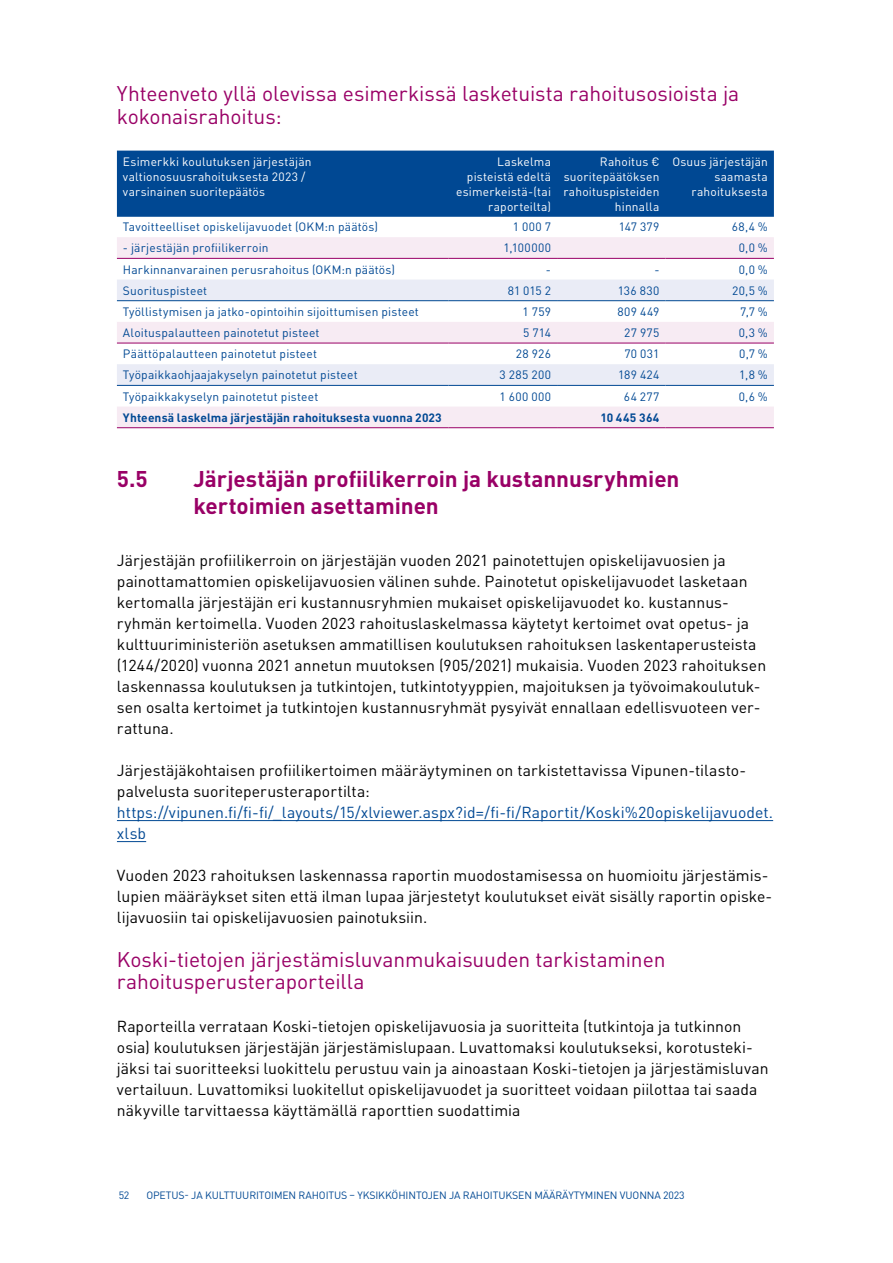
<style>
.page{position:relative;width:893px;height:1263px;background:#fff}
.page>*{position:absolute;margin:0;border:0;box-sizing:border-box;transform-origin:0 0}
.Otsikko_2-taso{font:700 22.5px/27px "DIN Pro";letter-spacing:-.005em;color:#906}
.Ots4_mutta_H4{font:21px/22.5px "DIN Pro";letter-spacing:-.005em;color:#906}
.Otsikko_4-taso{font:21px/22.5px "DIN Pro";letter-spacing:-.005em;color:#906}
.leipis{font:15.75px/21px "DIN Pro";letter-spacing:.005em;color:#000}
.leipis-2{font:15.75px/21px "DIN Pro";letter-spacing:.005em;color:#004893}
.taulukko_Leipis{font:12px "DIN Pro";letter-spacing:.015em;color:#004893}
.taulukko_ylätunnist{font:12px/15px "DIN Pro";letter-spacing:.015em;color:#fff;text-align:right}
.taulukko_Leipis-2{font:700 12px "DIN Pro";letter-spacing:.01em;color:#004893}
.t1{font:10.5px "DIN Pro";letter-spacing:-.01em;color:#004893}
</style>
<div class="page">
<hr style="left:117px;top:820px;width:656px;height:1px;background:#004893">
<svg style="left:117px;top:841px;width:29px;height:1px"></svg>
<div style="left:117px;top:151px;width:657px;height:66px;background:#004893"></div>
<svg style="left:117px;top:237px;width:657px;height:190px"></svg>
<svg style="left:117px;top:280px;width:657px;height:105px"></svg>
<hr style="left:117px;top:258px;width:332px;height:1px;background:#906">
<hr style="left:449px;top:258px;width:108px;height:1px;background:#906">
<hr style="left:557px;top:258px;width:108px;height:1px;background:#906">
<hr style="left:665px;top:258px;width:109px;height:1px;background:#906">
<hr style="left:117px;top:343px;width:332px;height:1px;background:#906">
<hr style="left:449px;top:343px;width:108px;height:1px;background:#906">
<hr style="left:557px;top:343px;width:108px;height:1px;background:#906">
<hr style="left:665px;top:343px;width:109px;height:1px;background:#906">
<hr style="left:117px;top:427px;width:332px;height:1px;background:#906">
<hr style="left:449px;top:427px;width:108px;height:1px;background:#906">
<hr style="left:557px;top:427px;width:108px;height:1px;background:#906">
<hr style="left:665px;top:427px;width:109px;height:1px;background:#906">
<hr style="left:117px;top:300px;width:332px;height:1px;background:#004893">
<hr style="left:449px;top:300px;width:108px;height:1px;background:#004893">
<hr style="left:557px;top:300px;width:108px;height:1px;background:#004893">
<hr style="left:665px;top:300px;width:109px;height:1px;background:#004893">
<hr style="left:117px;top:385px;width:332px;height:1px;background:#004893">
<hr style="left:449px;top:385px;width:108px;height:1px;background:#004893">
<hr style="left:557px;top:385px;width:108px;height:1px;background:#004893">
<hr style="left:665px;top:385px;width:109px;height:1px;background:#004893">
<h5 class="Otsikko_4-taso" style="left:117px;top:81px;width:624px">Yhteenveto yllä olevissa esimerkissä lasketuista rahoitusosioista ja kokonaisrahoitus:</h5>
<p class="taulukko_ylätunnist" style="left:123px;top:153px;width:190px;text-align:left">Esimerkki koulutuksen järjestäjän valtionosuusrahoituksesta 2023 / varsinainen suoritepäätös</p>
<p class="taulukko_ylätunnist" style="left:456px;top:153px;width:96px">Laskelma pisteistä edeltä esimerkeistä-(tai raporteilta)</p>
<p class="taulukko_ylätunnist" style="left:563px;top:153px;width:98px">Rahoitus € suoritepäätöksen rahoituspisteiden hinnalla</p>
<p class="taulukko_ylätunnist" style="left:672px;top:153px;width:97px">Osuus järjestäjän saamasta rahoituksesta</p>
<p class="taulukko_Leipis" style="left:123px;top:219px;width:257px">Tavoitteelliset opiskelijavuodet (OKM:n päätös)</p>
<p class="taulukko_Leipis" style="left:513px;top:219px;width:40px">1 000 7</p>
<p class="taulukko_Leipis" style="left:619px;top:219px;width:42px">147 379</p>
<p class="taulukko_Leipis" style="left:732px;top:219px;width:38px">68,4 %</p>
<p class="taulukko_Leipis" style="left:123px;top:240px;width:147px">- järjestäjän profiilikerroin</p>
<p class="taulukko_Leipis" style="left:503px;top:240px;width:49px">1,100000</p>
<p class="taulukko_Leipis" style="left:739px;top:240px;width:31px">0,0 %</p>
<p class="taulukko_Leipis" style="left:123px;top:261px;width:274px">Harkinnanvarainen perusrahoitus (OKM:n päätös)</p>
<p class="taulukko_Leipis" style="left:546px;top:261px;width:7px">-</p>
<p class="taulukko_Leipis" style="left:654px;top:261px;width:7px">-</p>
<p class="taulukko_Leipis" style="left:739px;top:261px;width:31px">0,0 %</p>
<p class="taulukko_Leipis" style="left:123px;top:282px;width:86px">Suorituspisteet</p>
<p class="taulukko_Leipis" style="left:508px;top:282px;width:45px">81 015 2</p>
<p class="taulukko_Leipis" style="left:618px;top:282px;width:43px">136 830</p>
<p class="taulukko_Leipis" style="left:732px;top:282px;width:37px">20,5 %</p>
<p class="taulukko_Leipis" style="left:123px;top:303px;width:297px">Työllistymisen ja jatko-opintoihin sijoittumisen pisteet</p>
<p class="taulukko_Leipis" style="left:522px;top:303px;width:30px">1 759</p>
<p class="taulukko_Leipis" style="left:617px;top:303px;width:43px">809 449</p>
<p class="taulukko_Leipis" style="left:740px;top:303px;width:29px">7,7 %</p>
<p class="taulukko_Leipis" style="left:123px;top:325px;width:198px">Aloituspalautteen painotetut pisteet</p>
<p class="taulukko_Leipis" style="left:523px;top:325px;width:29px">5 714</p>
<p class="taulukko_Leipis" style="left:624px;top:325px;width:37px">27 975</p>
<p class="taulukko_Leipis" style="left:739px;top:325px;width:31px">0,3 %</p>
<p class="taulukko_Leipis" style="left:123px;top:346px;width:196px">Päättöpalautteen painotetut pisteet</p>
<p class="taulukko_Leipis" style="left:516px;top:346px;width:37px">28 926</p>
<p class="taulukko_Leipis" style="left:624px;top:346px;width:37px">70 031</p>
<p class="taulukko_Leipis" style="left:739px;top:346px;width:30px">0,7 %</p>
<p class="taulukko_Leipis" style="left:123px;top:367px;width:236px">Työpaikkaohjaajakyselyn painotetut pisteet</p>
<p class="taulukko_Leipis" style="left:500px;top:367px;width:53px">3 285 200</p>
<p class="taulukko_Leipis" style="left:618px;top:367px;width:43px">189 424</p>
<p class="taulukko_Leipis" style="left:739px;top:367px;width:30px">1,8 %</p>
<p class="taulukko_Leipis" style="left:123px;top:388px;width:197px">Työpaikkakyselyn painotetut pisteet</p>
<p class="taulukko_Leipis" style="left:499px;top:388px;width:53px">1 600 000</p>
<p class="taulukko_Leipis" style="left:624px;top:388px;width:37px">64 277</p>
<p class="taulukko_Leipis" style="left:739px;top:388px;width:31px">0,6 %</p>
<p class="taulukko_Leipis-2" style="left:123px;top:409px;width:320px">Yhteensä laskelma järjestäjän rahoituksesta vuonna 2023</p>
<p class="taulukko_Leipis-2" style="left:600px;top:409px;width:61px">10 445 364</p>
<h3 class="Otsikko_2-taso" style="left:117px;top:464px;width:32px">5.5</h3>
<h3 class="Otsikko_2-taso" style="left:193px;top:464px;width:488px">Järjestäjän profiilikerroin ja kustannusryhmien kertoimien asettaminen</h3>
<p class="leipis" style="left:117px;top:550px;width:651px">Järjestäjän profiilikerroin on järjestäjän vuoden 2021 painotettujen opiskelijavuosien ja painottamattomien opiskelijavuosien välinen suhde. Painotetut opiskelijavuodet lasketaan kertomalla järjestäjän eri kustannusryhmien mukaiset opiskelijavuodet ko. kustannus&shy;ryhmän kertoimella. Vuoden 2023 rahoituslaskelmassa käytetyt kertoimet ovat opetus- ja kulttuuriministeriön asetuksen ammatillisen koulutuksen rahoituksen laskentaperusteista (1244/2020) vuonna 2021 annetun muutoksen (905/2021) mukaisia. Vuoden 2023 rahoituksen laskennassa koulutuksen ja tutkintojen, tutkintotyyppien, majoituksen ja työvoimakoulutuk&shy;sen osalta kertoimet ja tutkintojen kustannusryhmät pysyivät ennallaan edellisvuoteen ver&shy;rattuna.</p>
<p class="leipis" style="left:117px;top:760px;width:628px">Järjestäjäkohtaisen profiilikertoimen määräytyminen on tarkistettavissa Vipunen-tilasto&shy;palvelusta suoriteperusteraportilta:</p>
<p class="leipis-2" style="left:117px;top:802px;width:658px">https://vipunen.fi/fi-fi/_layouts/15/xlviewer.aspx?id=/fi-fi/Raportit/Koski%20opiskelijavuodet. xlsb</p>
<p class="leipis" style="left:117px;top:865px;width:657px">Vuoden 2023 rahoituksen laskennassa raportin muodostamisessa on huomioitu järjestämis&shy;lupien määräykset siten että ilman lupaa järjestetyt koulutukset eivät sisälly raportin opiske&shy;lijavuosiin tai opiskelijavuosien painotuksiin.</p>
<h4 class="Ots4_mutta_H4" style="left:117px;top:947px;width:550px">Koski-tietojen järjestämisluvanmukaisuuden tarkistaminen rahoitusperusteraporteilla</h4>
<p class="leipis" style="left:117px;top:1015px;width:653px">Raporteilla verrataan Koski-tietojen opiskelijavuosia ja suoritteita (tutkintoja ja tutkinnon osia) koulutuksen järjestäjän järjestämislupaan. Luvattomaksi koulutukseksi, korotusteki&shy;jäksi tai suoritteeksi luokittelu perustuu vain ja ainoastaan Koski-tietojen ja järjestämisluvan vertailuun. Luvattomiksi luokitellut opiskelijavuodet ja suoritteet voidaan piilottaa tai saada näkyville tarvittaessa käyttämällä raporttien suodattimia</p>
<p class="t1" style="left:119px;top:1188px;width:12px">52</p>
<p class="t1" style="left:146px;top:1188px;width:540px">OPETUS- JA KULTTUURITOIMEN RAHOITUS – YKSIKKÖHINTOJEN JA RAHOITUKSEN MÄÄRÄYTYMINEN VUONNA 2023</p>
</div>
